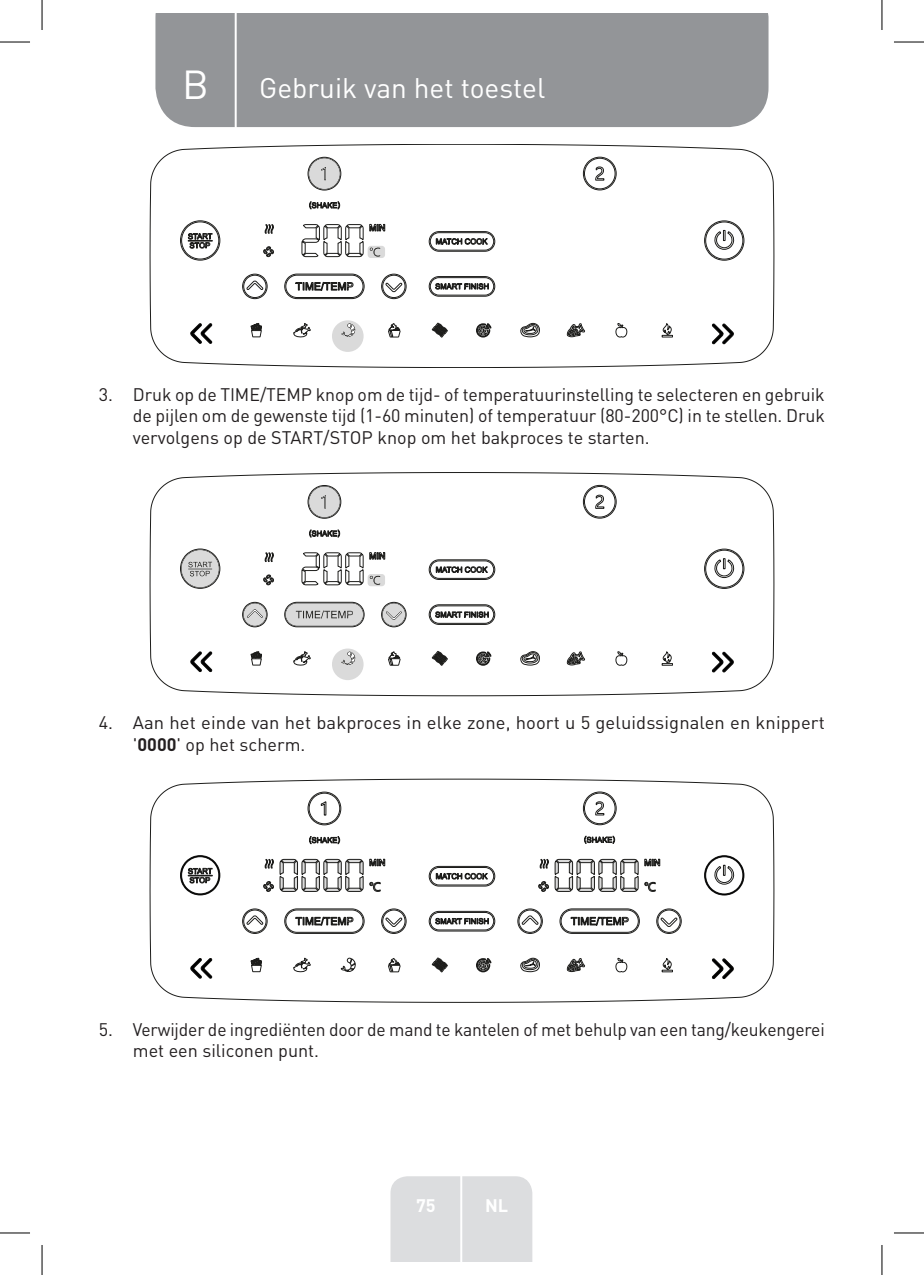
<style>
.page{position:relative;width:924px;height:1275px;background:#fff}
.page>*{position:absolute;margin:0;border:0;box-sizing:border-box;transform-origin:0 0}
.t1{font:40px "DIN Pro";color:#fff}
.TitreGauche__gabarit{font:28px "DIN Pro";color:#fff}
.t2{font:18px/21.6px "DIN Pro";color:#231f20}
.t3{font:700 18px "DIN Pro";color:#fff}
.s1{font-weight:700}
</style>
<div class="page">
<div style="left:155px;top:14px;width:613px;height:113px;background:#939598"></div>
<div style="left:390px;top:1176px;width:142px;height:85px;background:#dcdddf"></div>
<hr style="left:460px;top:1153px;width:2px;height:108px;background:#fff">
<hr style="left:234px;top:14px;width:2px;height:116px;background:#fff">
<svg style="left:150px;top:144px;width:623px;height:224px"></svg>
<svg style="left:428px;top:231px;width:67px;height:21px"></svg>
<svg style="left:250px;top:315px;width:12px;height:28px"></svg>
<svg style="left:582px;top:156px;width:34px;height:35px"></svg>
<svg style="left:284px;top:273px;width:80px;height:26px"></svg>
<svg style="left:381px;top:273px;width:25px;height:26px"></svg>
<svg style="left:242px;top:273px;width:26px;height:26px"></svg>
<svg style="left:308px;top:198px;width:32px;height:11px"></svg>
<svg style="left:293px;top:323px;width:18px;height:14px"></svg>
<svg style="left:388px;top:323px;width:12px;height:15px"></svg>
<svg style="left:475px;top:323px;width:16px;height:15px"></svg>
<svg style="left:520px;top:323px;width:20px;height:14px"></svg>
<svg style="left:613px;top:322px;width:15px;height:16px"></svg>
<svg style="left:661px;top:323px;width:11px;height:14px"></svg>
<svg style="left:566px;top:323px;width:18px;height:23px"></svg>
<svg style="left:431px;top:322px;width:17px;height:16px"></svg>
<svg style="left:263px;top:246px;width:11px;height:12px"></svg>
<svg style="left:264px;top:224px;width:11px;height:12px"></svg>
<svg style="left:180px;top:220px;width:40px;height:41px"></svg>
<svg style="left:189px;top:322px;width:24px;height:22px"></svg>
<svg style="left:703px;top:220px;width:41px;height:41px"></svg>
<svg style="left:711px;top:323px;width:23px;height:22px"></svg>
<svg style="left:428px;top:276px;width:67px;height:21px"></svg>
<svg style="left:307px;top:157px;width:34px;height:34px"></svg>
<svg style="left:332px;top:320px;width:31px;height:32px"></svg>
<svg style="left:301px;top:222px;width:84px;height:36px"></svg>
<svg style="left:150px;top:472px;width:623px;height:224px"></svg>
<svg style="left:428px;top:559px;width:67px;height:21px"></svg>
<svg style="left:250px;top:643px;width:12px;height:29px"></svg>
<svg style="left:582px;top:485px;width:34px;height:34px"></svg>
<svg style="left:308px;top:526px;width:32px;height:12px"></svg>
<svg style="left:293px;top:651px;width:18px;height:14px"></svg>
<svg style="left:388px;top:652px;width:12px;height:14px"></svg>
<svg style="left:475px;top:651px;width:16px;height:15px"></svg>
<svg style="left:520px;top:651px;width:20px;height:15px"></svg>
<svg style="left:613px;top:650px;width:15px;height:16px"></svg>
<svg style="left:661px;top:652px;width:11px;height:13px"></svg>
<svg style="left:566px;top:651px;width:18px;height:23px"></svg>
<svg style="left:431px;top:650px;width:17px;height:16px"></svg>
<svg style="left:263px;top:574px;width:11px;height:12px"></svg>
<svg style="left:264px;top:552px;width:11px;height:12px"></svg>
<svg style="left:189px;top:651px;width:24px;height:21px"></svg>
<svg style="left:703px;top:548px;width:41px;height:41px"></svg>
<svg style="left:711px;top:651px;width:23px;height:22px"></svg>
<svg style="left:428px;top:604px;width:67px;height:21px"></svg>
<svg style="left:284px;top:601px;width:80px;height:26px;background:#bcbcbc"></svg>
<svg style="left:381px;top:601px;width:25px;height:26px"></svg>
<svg style="left:242px;top:601px;width:26px;height:26px"></svg>
<svg style="left:307px;top:485px;width:34px;height:34px"></svg>
<svg style="left:332px;top:648px;width:31px;height:32px"></svg>
<svg style="left:180px;top:548px;width:40px;height:41px"></svg>
<svg style="left:301px;top:550px;width:84px;height:36px"></svg>
<svg style="left:150px;top:779px;width:623px;height:223px"></svg>
<svg style="left:428px;top:865px;width:67px;height:21px"></svg>
<svg style="left:250px;top:949px;width:12px;height:28px"></svg>
<svg style="left:583px;top:832px;width:32px;height:12px"></svg>
<svg style="left:582px;top:791px;width:34px;height:34px"></svg>
<svg style="left:559px;top:908px;width:80px;height:26px"></svg>
<svg style="left:655px;top:908px;width:26px;height:26px"></svg>
<svg style="left:517px;top:908px;width:25px;height:26px"></svg>
<svg style="left:284px;top:908px;width:80px;height:26px"></svg>
<svg style="left:381px;top:908px;width:25px;height:26px"></svg>
<svg style="left:242px;top:908px;width:26px;height:26px"></svg>
<svg style="left:308px;top:832px;width:32px;height:12px"></svg>
<svg style="left:307px;top:791px;width:34px;height:34px"></svg>
<svg style="left:293px;top:958px;width:18px;height:14px"></svg>
<svg style="left:388px;top:958px;width:12px;height:14px"></svg>
<svg style="left:475px;top:957px;width:16px;height:15px"></svg>
<svg style="left:520px;top:957px;width:20px;height:15px"></svg>
<svg style="left:613px;top:957px;width:15px;height:15px"></svg>
<svg style="left:661px;top:958px;width:11px;height:14px"></svg>
<svg style="left:566px;top:957px;width:19px;height:24px"></svg>
<svg style="left:431px;top:956px;width:17px;height:16px"></svg>
<svg style="left:341px;top:957px;width:14px;height:16px"></svg>
<svg style="left:369px;top:881px;width:11px;height:11px"></svg>
<svg style="left:369px;top:857px;width:16px;height:9px"></svg>
<svg style="left:263px;top:858px;width:100px;height:34px"></svg>
<svg style="left:180px;top:855px;width:40px;height:40px"></svg>
<svg style="left:189px;top:957px;width:24px;height:22px"></svg>
<svg style="left:703px;top:855px;width:41px;height:40px"></svg>
<svg style="left:711px;top:957px;width:23px;height:22px"></svg>
<svg style="left:537px;top:857px;width:123px;height:35px"></svg>
<svg style="left:428px;top:910px;width:67px;height:21px"></svg>
<hr style="left:0;top:42px;width:30px;height:1px;background:#000">
<hr style="left:893px;top:42px;width:30px;height:1px;background:#000">
<hr style="left:0;top:1232px;width:30px;height:1px;background:#000">
<hr style="left:893px;top:1232px;width:30px;height:1px;background:#000">
<hr style="left:42px;top:0;width:1px;height:30px;background:#000">
<hr style="left:42px;top:1245px;width:1px;height:30px;background:#000">
<hr style="left:881px;top:0;width:1px;height:30px;background:#000">
<hr style="left:881px;top:1245px;width:1px;height:30px;background:#000">
<p class="t1" style="left:182px;top:57px;width:28px">B</p>
<p class="TitreGauche__gabarit" style="left:259px;top:69px;width:287px">Gebruik van het toestel</p>
<p class="t2" style="left:133px;top:383px;width:693px;text-align:justify;text-indent:-34px">3. Druk op de TIME/TEMP knop om de tijd- of temperatuurinstelling te selecteren en gebruik de pijlen om de gewenste tijd (1-60 minuten) of temperatuur (80-200°C) in te stellen. Druk vervolgens op de START/STOP knop om het bakproces te starten.</p>
<p class="t2" style="left:133px;top:711px;width:693px;text-indent:-34px">4. Aan het einde van het bakproces in elke zone, hoort u 5 geluidssignalen en knippert '<span class="s1">0000</span>' op het scherm.</p>
<p class="t2" style="left:133px;top:1017px;width:693px;text-indent:-34px">5. Verwijder de ingrediënten door de mand te kantelen of met behulp van een tang/keukengerei met een siliconen punt.</p>
<p class="t3" style="left:416px;top:1190px;width:21px">75</p>
<p class="t3" style="left:485px;top:1190px;width:25px">NL</p>
</div>
